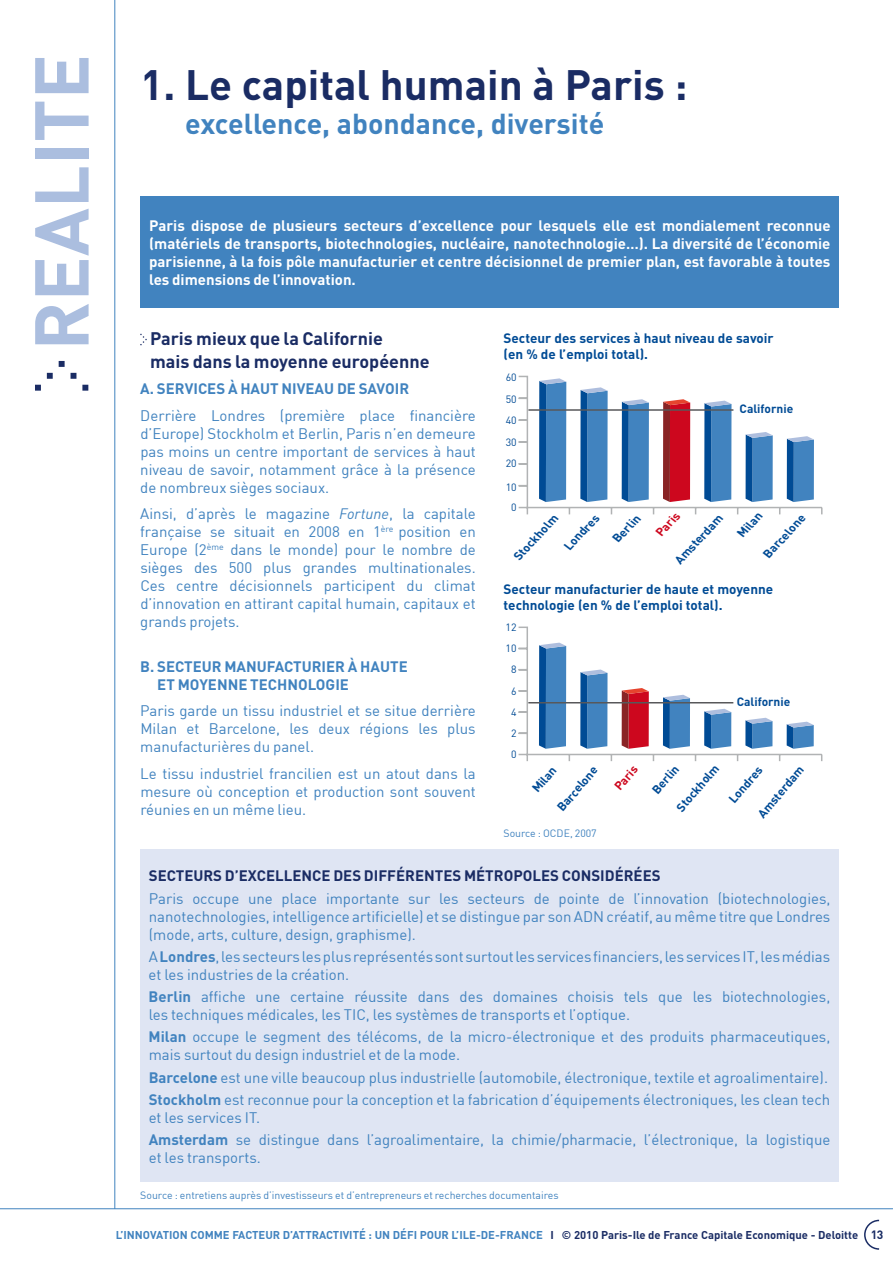
<style>
.page{position:relative;width:893px;height:1263px;background:#fff}
.page>*{position:absolute;margin:0;border:0;box-sizing:border-box;transform-origin:0 0}
.t1{font:700 75px "DIN";color:#abbedf}
.t2{font:700 42px "DIN";color:#1a2c64}
.t3{font:700 28.5px "DIN";color:#4183bf}
.t4{font:700 18px/22.5px "DIN";color:#1a2c64}
.t5{font:15px/18px "DIN Regular ok";color:#4183bf;text-align:justify}
.t6{font:700 15px/18px "DIN";color:#fff;text-align:justify}
.t7{font:700 15px/18px "DIN";color:#4183bf}
.t8{font:700 15px "DIN";color:#1a2c64}
.t9{font:700 13.5px/16.2px "DIN";color:#004b95}
.t10{font:700 12px "DIN";color:#004b95}
.t11{font:700 12px "DIN";color:#cd071e}
.t12{font:700 11.25px "DIN";color:#4183bf}
.t13{font:700 11.25px "DIN";color:#1a2c64}
.t14{font:10.5px "DIN Regular ok";color:#4183bf}
.t15{font:10.5px "DIN";color:#004b95}
.s1{font-family:"DIN Regular Italic Alt"}
.s2{font-family:"DIN";font-weight:700}
.s3{font-size:12px}
</style>
<div class="page">
<svg style="left:35px;top:361px;width:53px;height:30px"></svg>
<hr style="left:0;top:1208px;width:893px;height:1px;background:#4183bf">
<hr style="left:115px;top:0;width:1px;height:1209px;background:#4183bf">
<svg style="left:864px;top:1219px;width:16px;height:31px"></svg>
<svg style="left:140px;top:334px;width:7px;height:11px"></svg>
<div style="left:141px;top:196px;width:698px;height:112px;background:#4183bf"></div>
<div style="left:140px;top:850px;width:699px;height:332px;background:#dfe5f3"></div>
<svg style="left:518px;top:375px;width:305px;height:140px"></svg>
<hr style="left:528px;top:409px;width:205px;height:2px;background:#58585a">
<svg style="left:518px;top:626px;width:305px;height:136px"></svg>
<hr style="left:528px;top:702px;width:205px;height:1px;background:#58585a">
<h1 class="t1" style="left:12px;top:350px;width:288px;rotate:-90deg">Realite</h1>
<h2 class="t2" style="left:141px;top:58px;width:548px">1. Le capital humain à Paris :</h2>
<h3 class="t3" style="left:185px;top:106px;width:421px">excellence, abondance, diversité</h3>
<p class="t6" style="left:149px;top:216px;width:683px">Paris dispose de plusieurs secteurs d’excellence pour lesquels elle est mondialement reconnue (matériels de transports, biotechnologies, nucléaire, nanotechnologie…). La diversité de l’économie parisienne, à la fois pôle manufacturier et centre décisionnel de premier plan, est favorable à toutes les dimensions de l’innovation.</p>
<p class="t4" style="left:150px;top:327px;width:281px">Paris mieux que la Californie<br>mais dans la moyenne européenne</p>
<p class="t7" style="left:140px;top:379px;width:270px">A. Se rvices à haut niveau de savoi r</p>
<p class="t5" style="left:140px;top:406px;width:337px">Derrière Londres (première place financière d’Europe) Stockholm et Berlin, Paris n’en demeure pas moins un centre important de services à haut niveau de savoir, notamment grâce à la présence de nombreux sièges sociaux.</p>
<p class="t5" style="left:140px;top:505px;width:337px">Ainsi, d’après le magazine <span class="s1">Fortune</span>, la capitale française se situait en 2008 en 1<sup>ère</sup> position en Europe (2<sup>ème</sup> dans le monde) pour le nombre de sièges des 500 plus grandes multinationales.<br>Ces centre décisionnels participent du climat d’innovation en attirant capital humain, capitaux et grands projets.</p>
<p class="t7" style="left:140px;top:657px;width:25px">B. Sec</p>
<p class="t7" style="left:157px;top:657px;width:250px;text-indent:27px">teur manufacturier à haute et moyenne technologie</p>
<p class="t5" style="left:140px;top:702px;width:337px">Paris garde un tissu industriel et se situe derrière Milan et Barcelone, les deux régions les plus manufacturières du panel.</p>
<p class="t5" style="left:140px;top:764px;width:337px">Le tissu industriel francilien est un atout dans la mesure où conception et production sont souvent réunies en un même lieu.</p>
<p class="t9" style="left:504px;top:329px;width:272px">Secteur des services à haut niveau de savoir (en % de l’emploi total).</p>
<p class="t15" style="left:506px;top:371px;width:12px">60</p>
<p class="t15" style="left:506px;top:392px;width:12px">50</p>
<p class="t15" style="left:506px;top:414px;width:12px">40</p>
<p class="t15" style="left:506px;top:436px;width:12px">30</p>
<p class="t15" style="left:506px;top:457px;width:12px">20</p>
<p class="t15" style="left:506px;top:481px;width:12px">10</p>
<p class="t10" style="left:739px;top:401px;width:55px">Californie</p>
<p class="t15" style="left:511px;top:501px;width:7px">0</p>
<p class="t10" style="left:561px;top:542px;width:46px;rotate:-46deg">Londres</p>
<p class="t10" style="left:609px;top:535px;width:37px;rotate:-46deg">B erlin</p>
<p class="t11" style="left:653px;top:528px;width:30px;rotate:-46deg">Paris</p>
<p class="t10" style="left:671px;top:556px;width:64px;rotate:-46deg">Amsterdam</p>
<p class="t10" style="left:734px;top:529px;width:33px;rotate:-46deg">Milan</p>
<p class="t10" style="left:760px;top:550px;width:57px;rotate:-46deg">B arcelone</p>
<p class="t10" style="left:510px;top:552px;width:59px;rotate:-46deg">Stockholm</p>
<p class="t9" style="left:504px;top:580px;width:271px">Secteur manufacturier de haute et moyenne technologie (en % de l’emploi total).</p>
<p class="t15" style="left:506px;top:620px;width:12px">12</p>
<p class="t15" style="left:506px;top:642px;width:12px">10</p>
<p class="t15" style="left:511px;top:663px;width:7px">8</p>
<p class="t15" style="left:511px;top:684px;width:7px">6</p>
<p class="t15" style="left:511px;top:705px;width:7px">4</p>
<p class="t15" style="left:511px;top:727px;width:7px">2</p>
<p class="t15" style="left:511px;top:748px;width:7px">0</p>
<p class="t10" style="left:737px;top:694px;width:55px">Californie</p>
<p class="t10" style="left:673px;top:805px;width:59px;rotate:-50deg">Stockholm</p>
<p class="t10" style="left:725px;top:797px;width:46px;rotate:-50deg">Londres</p>
<p class="t10" style="left:554px;top:805px;width:57px;rotate:-50deg">B arcelone</p>
<p class="t11" style="left:611px;top:783px;width:30px;rotate:-50deg">Paris</p>
<p class="t10" style="left:649px;top:788px;width:37px;rotate:-50deg">B erlin</p>
<p class="t10" style="left:528px;top:786px;width:33px;rotate:-50deg">Milan</p>
<p class="t10" style="left:754px;top:811px;width:64px;rotate:-50deg">Amsterdam</p>
<p class="t14" style="left:504px;top:826px;width:95px">Source : OCDE, 2007</p>
<p class="t8" style="left:149px;top:866px;width:118px">Secteurs d’excelle</p>
<p class="t8" style="left:302px;top:866px;width:361px">nce des différentes métropoles consi dérées</p>
<p class="t5" style="left:149px;top:889px;width:683px">Paris occupe une place importante sur les secteurs de pointe de l’innovation (biotechnologies, nanotechnologies, intelligence artificielle) et se distingue par son ADN créatif, au même titre que Londres (mode, arts, culture, design, graphisme).</p>
<p class="t5" style="left:149px;top:947px;width:683px">A<span class="s2">Londres</span>,lessecteurslesplusreprésentéssontsurtoutlesservicesfinanciers,lesservicesIT,lesmédias et les industries de la création.</p>
<p class="t5" style="left:149px;top:987px;width:683px"><span class="s2">Berlin</span> affiche une certaine réussite dans des domaines choisis tels que les biotechnologies, les techniques médicales, les TIC, les systèmes de transports et l’optique.</p>
<p class="t5" style="left:149px;top:1028px;width:683px"><span class="s2">Milan</span> occupe le segment des télécoms, de la micro-électronique et des produits pharmaceutiques, mais surtout du design industriel et de la mode.</p>
<p class="t5" style="left:149px;top:1066px;width:683px;line-height:22.2px"><span class="s2">Barcelone</span> est une ville beaucoup plus industrielle (automobile, électronique, textile et agroalimentaire).<br><span class="s2">Stockholm</span> est reconnue pour la conception et la fabrication d’équipements électroniques, les clean tech</p>
<p class="t5" style="left:149px;top:1106px;width:683px;line-height:22.2px">et les services IT.<br><span class="s2">Amsterdam</span> se distingue dans l’agroalimentaire, la chimie/pharmacie, l’électronique, la logistique</p>
<p class="t5" style="left:149px;top:1148px;width:114px">et les transports.</p>
<p class="t14" style="left:140px;top:1189px;width:420px">Source : entretiens auprès d’investisseurs et d’entrepreneurs et recherches documentaires</p>
<p class="t12" style="left:116px;top:1228px;width:421px">L’i nnovation comme facteur d’attractivité : un défi pour l’Ile-de-France</p>
<p class="t13" style="left:551px;top:1228px;width:334px">I © 2010 Paris-Ile de France capitale Economique - Deloitte <span class="s3">13</span></p>
</div>
